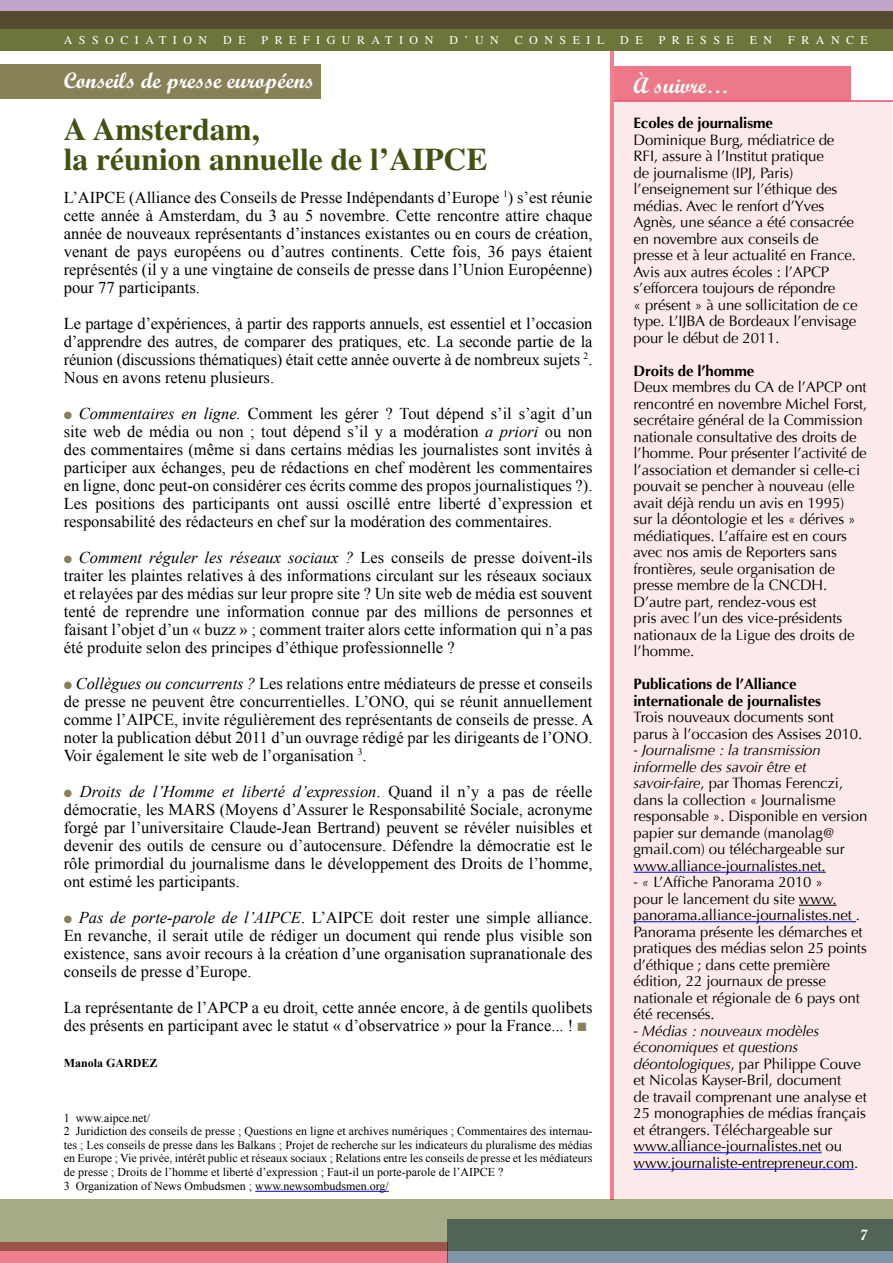
<style>
.page{position:relative;width:893px;height:1263px;background:#fff}
.page>*{position:absolute;margin:0;border:0;box-sizing:border-box;transform-origin:0 0}
.t1{font:700 31.5px/30px "Times";color:#425211}
.t2{font:700 22.5px "Script";color:#fff}
.t3{font:16.5px/18px "Times New Roman";color:#000;text-align:justify}
.t4{font:15px/16.5px "Optima";letter-spacing:-.01em;color:#000}
.t5{font:700 15px/16.5px "Optima";letter-spacing:-.01em;color:#000}
.t6{font:700 15px "Script";color:#fff}
.t7{font:12px/13.6px "Times New Roman";color:#000}
.t8{font:12px "Times";letter-spacing:.54em;color:#fff}
.t9{font:700 12px "Times New Roman";color:#000}
.s1{color:#888158}
.s2{font-style:italic}
</style>
<div class="page">
<div style="left:614px;top:66px;width:236px;height:34px;background:#ec7888"></div>
<div style="left:614px;top:102px;width:278px;height:1097px;background:#fce9e9"></div>
<hr style="left:613px;top:100px;width:280px;height:2px;background:#e74d6d">
<div style="left:0;top:0;width:893px;height:29px;background:#c2a3ca"></div>
<svg style="left:0;top:12px;width:893px;height:39px;fill:#6c763b"></svg>
<div style="left:447px;top:1220px;width:446px;height:43px;background:#7d95a8"></div>
<hr style="left:610px;top:51px;width:4px;height:1148px;background:#ed828e">
<div style="left:0;top:1242px;width:447px;height:21px;background:#ed828e"></div>
<svg style="left:0;top:1199px;width:893px;height:51px;fill:#a6ac84"></svg>
<hr style="left:634px;top:872px;width:188px;height:1px;background:#00f">
<hr style="left:799px;top:905px;width:38px;height:1px;background:#000">
<hr style="left:634px;top:921px;width:218px;height:1px;background:#00f">
<hr style="left:634px;top:1152px;width:188px;height:1px;background:#00f">
<hr style="left:634px;top:1169px;width:220px;height:1px;background:#00f">
<div style="left:0;top:64px;width:320px;height:34px;background:#888158"></div>
<hr style="left:255px;top:1191px;width:134px;height:1px;background:#00f">
<p class="t8" style="left:64px;top:33px;width:145px">ASSOCIATION</p>
<p class="t8" style="left:223px;top:33px;width:24px">D E</p>
<p class="t8" style="left:262px;top:33px;width:173px">PREFIGURATION</p>
<p class="t8" style="left:449px;top:33px;width:51px">D’UN</p>
<p class="t8" style="left:515px;top:33px;width:91px">CONSEIL</p>
<p class="t8" style="left:620px;top:33px;width:24px">D E</p>
<p class="t8" style="left:659px;top:33px;width:77px">PRESSE</p>
<p class="t8" style="left:750px;top:33px;width:24px">E N</p>
<p class="t8" style="left:788px;top:33px;width:81px">FRANCE</p>
<h2 class="t2" style="left:64px;top:67px;width:252px">Conseils de presse européens</h2>
<h1 class="t1" style="left:64px;top:113px;width:425px">A Amsterdam,<br>la réunion annuelle de l’AIPCE</h1>
<p class="t3" style="left:64px;top:188px;width:530px">L’AIPCE (Alliance des Conseils de Presse Indépendants d’Europe <sup>1</sup>) s’est réunie cette année à Amsterdam, du 3 au 5 novembre. Cette rencontre attire chaque année de nouveaux représentants d’instances existantes ou en cours de création, venant de pays européens ou d’autres continents. Cette fois, 36 pays étaient représentés (il y a une vingtaine de conseils de presse dans l’Union Européenne) pour 77 participants.</p>
<p class="t3" style="left:64px;top:314px;width:530px">Le partage d’expériences, à partir des rapports annuels, est essentiel et l’occasion d’apprendre des autres, de comparer des pratiques, etc. La seconde partie de la réunion (discussions thématiques) était cette année ouverte à de nombreux sujets <sup>2</sup>.<br>Nous en avons retenu plusieurs.</p>
<p class="t3" style="left:64px;top:404px;width:530px"><span class="s1">●</span> <span class="s2">Commentaires en ligne.</span> Comment les gérer ? Tout dépend s’il s’agit d’un site web de média ou non ; tout dépend s’il y a modération <span class="s2">a priori</span> ou non des commentaires (même si dans certains médias les journalistes sont invités à participer aux échanges, peu de rédactions en chef modèrent les commentaires en ligne, donc peut-on considérer ces écrits comme des propos journalistiques ?).<br>Les positions des participants ont aussi oscillé entre liberté d’expression et responsabilité des rédacteurs en chef sur la modération des commentaires.</p>
<p class="t3" style="left:64px;top:548px;width:530px"><span class="s1">●</span> <span class="s2">Comment réguler les réseaux sociaux ?</span> Les conseils de presse doivent-ils traiter les plaintes relatives à des informations circulant sur les réseaux sociaux et relayées par des médias sur leur propre site ? Un site web de média est souvent tenté de reprendre une information connue par des millions de personnes et faisant l’objet d’un « buzz » ; comment traiter alors cette information qui n’a pas été produite selon des principes d’éthique professionnelle ?</p>
<p class="t3" style="left:64px;top:674px;width:531px"><span class="s1">●</span> <span class="s2">Collègues ou concurrents ?</span> Les relations entre médiateurs de presse et conseils de presse ne peuvent être concurrentielles. L’ONO, qui se réunit annuellement comme l’AIPCE, invite régulièrement des représentants de conseils de presse. A noter la publication début 2011 d’un ouvrage rédigé par les dirigeants de l’ONO.<br>Voir également le site web de l’organisation <sup>3</sup>.</p>
<p class="t3" style="left:64px;top:782px;width:530px"><span class="s1">●</span> <span class="s2">Droits de l’Homme et liberté d’expression</span>. Quand il n’y a pas de réelle démocratie, les MARS (Moyens d’Assurer le Responsabilité Sociale, acronyme forgé par l’universitaire Claude-Jean Bertrand) peuvent se révéler nuisibles et devenir des outils de censure ou d’autocensure. Défendre la démocratie est le rôle primordial du journalisme dans le développement des Droits de l’homme, ont estimé les participants.</p>
<p class="t3" style="left:64px;top:908px;width:530px"><span class="s1">●</span> <span class="s2">Pas de porte-parole de l’AIPCE</span>. L’AIPCE doit rester une simple alliance.<br>En revanche, il serait utile de rédiger un document qui rende plus visible son existence, sans avoir recours à la création d’une organisation supranationale des conseils de presse d’Europe.</p>
<p class="t3" style="left:64px;top:998px;width:530px">La représentante de l’APCP a eu droit, cette année encore, à de gentils quolibets des présents en participant avec le statut « d’observatrice » pour la France... ! <span class="s1">■</span></p>
<p class="t9" style="left:64px;top:1054px;width:95px">Manola Gardez</p>
<p class="t7" style="left:64px;top:1110px;width:530px">1 www.aipce.net/<br>2 Juridiction des conseils de presse ; Questions en ligne et archives numériques ; Commentaires des internau&shy;tes ; Les conseils de presse dans les Balkans ; Projet de recherche sur les indicateurs du pluralisme des médias en Europe ; Vie privée, intérêt public et réseaux sociaux ; Relations entre les conseils de presse et les médiateurs de presse ; Droits de l’homme et liberté d’expression ; Faut-il un porte-parole de l’AIPCE ?<br>3 Organization of News Ombudsmen ; www.newsombudsmen.org/</p>
<h2 class="t2" style="left:634px;top:71px;width:97px">à suivre…</h2>
<p class="t5" style="left:634px;top:115px;width:141px">Ecoles de journalisme</p>
<p class="t4" style="left:634px;top:131px;width:226px">Dominique Burg, médiatrice de<br>RFI, assure à l’Institut pratique<br>de journalisme (IPJ, Paris) l’enseignement sur l’éthique des médias. Avec le renfort d’Yves<br>Agnès, une séance a été consacrée en novembre aux conseils de presse et à leur actualité en France.<br>Avis aux autres écoles : l’APCP s’efforcera toujours de répondre<br>« présent » à une sollicitation de ce type. L’IJBA de Bordeaux l’envisage pour le début de 2011.</p>
<p class="t5" style="left:634px;top:362px;width:122px">Droits de l’homme</p>
<p class="t4" style="left:634px;top:379px;width:235px">Deux membres du CA de l’APCP ont rencontré en novembre Michel Forst, secrétaire général de la Commission nationale consultative des droits de l’homme. Pour présenter l’activité de l’association et demander si celle-ci pouvait se pencher à nouveau (elle avait déjà rendu un avis en 1995)<br>sur la déontologie et les « dérives » médiatiques. L’affaire est en cours avec nos amis de Reporters sans frontières, seule organisation de presse membre de la CNCDH.<br>D’autre part, rendez-vous est<br>pris avec l’un des vice-présidents nationaux de la Ligue des droits de l’homme.</p>
<p class="t5" style="left:634px;top:676px;width:189px">Publications de l’Alliance internationale de journalistes</p>
<p class="t4" style="left:634px;top:709px;width:230px">Trois nouveaux documents sont parus à l’occasion des Assises 2010.</p>
<p class="t4" style="left:634px;top:742px;width:235px"><span class="s2">- Journalisme : la transmission informelle des savoir être et savoir-faire</span>, par Thomas Ferenczi, dans la collection « Journalisme responsable ». Disponible en version papier sur demande (manolag@ gmail.com) ou téléchargeable sur www.alliance-journalistes.net.</p>
<p class="t4" style="left:634px;top:874px;width:235px"><span class="s2">- «</span> L’Affiche Panorama 2010 »<br>pour le lancement du site www. panorama.alliance-journalistes.net .<br>Panorama présente les démarches et pratiques des médias selon 25 points d’éthique ; dans cette première édition, 22 journaux de presse nationale et régionale de 6 pays ont été recensés.</p>
<p class="t4" style="left:634px;top:1022px;width:235px"><span class="s2">- Médias : nouveaux modèles économiques et questions déontologiques</span>, par Philippe Couve et Nicolas Kayser-Bril, document<br>de travail comprenant une analyse et 25 monographies de médias français et étrangers. Téléchargeable sur www.alliance-journalistes.net ou www.journaliste-entrepreneur.com.</p>
<p class="t6" style="left:860px;top:1225px;width:9px">7</p>
</div>
